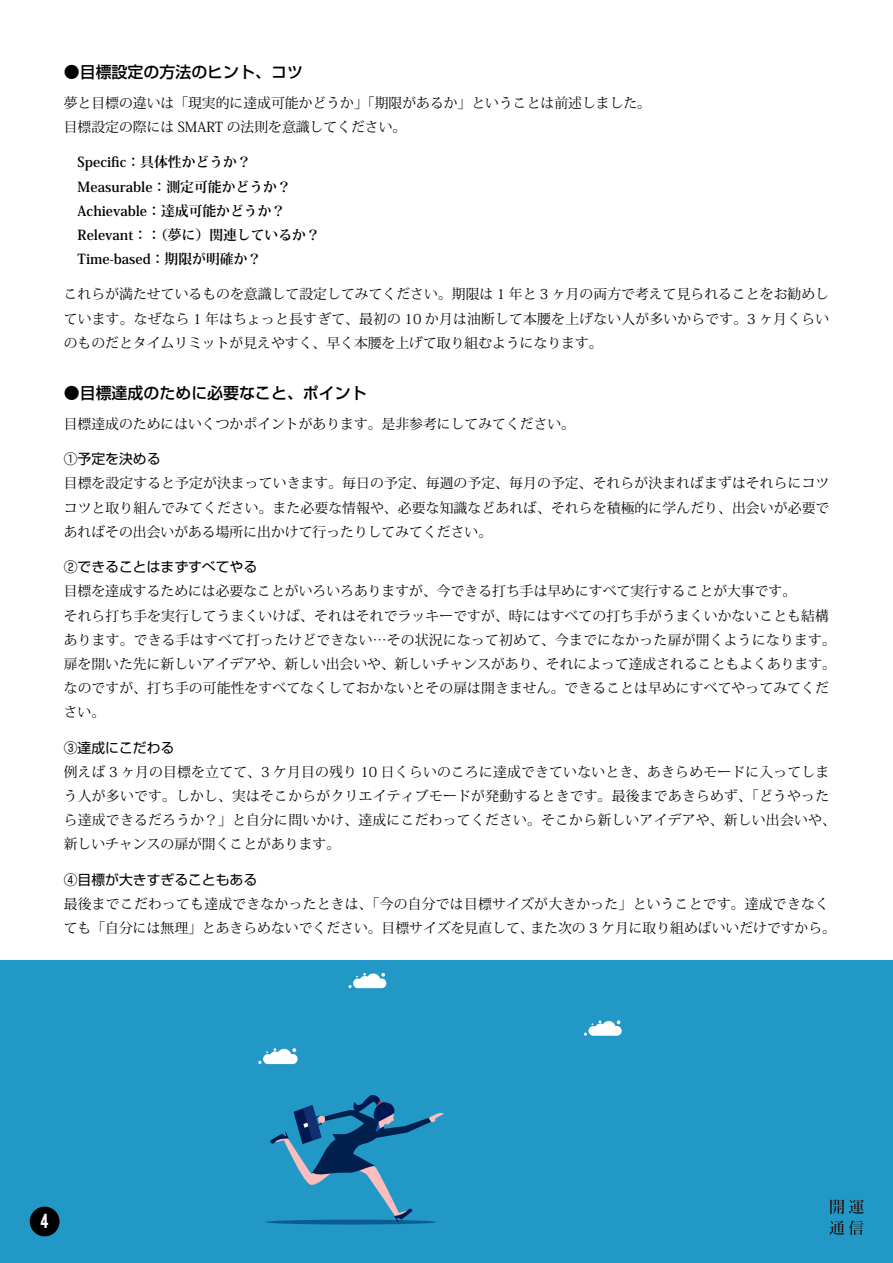
<style>
.page{position:relative;width:893px;height:1263px;background:#fff}
.page>*{position:absolute;margin:0;border:0;box-sizing:border-box;transform-origin:0 0}
.t1{font:500 15.9px "Shin Go Pro";color:#000}
.t2{font:15.9px "Bebas";color:#fff}
.t3{font:13.8px/24.2px "Koz Min Pr 6 N";letter-spacing:.005em;color:#000}
.t4{font:700 13.8px/24.2px "Koz Min Pr 6 N";color:#000}
.t5{font:13.8px "Shin Go Pro";color:#000}
</style>
<div class="page">
<div style="left:0;top:961px;width:893px;height:302px;background:#2298c7"></div>
<svg style="left:258px;top:1048px;width:40px;height:16px"></svg>
<svg style="left:349px;top:973px;width:37px;height:15px"></svg>
<svg style="left:584px;top:1020px;width:38px;height:16px"></svg>
<div style="left:265px;top:1219px;width:171px;height:5px;background:#0d5b95;border-radius:50%"></div>
<svg style="left:270px;top:1095px;width:174px;height:127px"></svg>
<svg style="left:830px;top:1199px;width:34px;height:15px"></svg>
<svg style="left:829px;top:1220px;width:34px;height:15px"></svg>
<div style="left:30px;top:1206px;width:30px;height:30px;background:#000;border-radius:50%"></div>
<p class="t1" style="left:64px;top:59px;width:241px">●目標設定の方法のヒント、コツ</p>
<p class="t3" style="left:64px;top:91px;width:589px">夢と目標の違いは「現実的に達成可能かどうか」「期限があるか」ということは前述しました。目標設定の際には SMART の法則を意識してください。</p>
<p class="t4" style="left:64px;top:151px;width:189px">　Specific：具体性かどうか?</p>
<p class="t4" style="left:64px;top:175px;width:229px">　Measurable：測定可能かどうか?</p>
<p class="t4" style="left:64px;top:199px;width:223px">　Achievable：達成可能かどうか?</p>
<p class="t4" style="left:154px;top:223px;width:167px">（夢に）関連しているか?</p>
<p class="t4" style="left:64px;top:223px;width:199px">　Relevant：：<br>　Time-based：期限が明確か?</p>
<p class="t3" style="left:64px;top:283px;width:767px;text-align:justify">これらが満たせているものを意識して設定してみてください。期限は 1 年と 3 ヶ月の両方で考えて見られることをお勧めしています。なぜなら 1 年はちょっと長すぎて、最初の 10 か月は油断して本腰を上げない人が多いからです。3 ヶ月くらいのものだとタイムリミットが見えやすく、早く本腰を上げて取り組むようになります。</p>
<p class="t1" style="left:64px;top:380px;width:304px">●目標達成のために必要なこと、ポイント</p>
<p class="t3" style="left:64px;top:412px;width:513px">目標達成のためにはいくつかポイントがあります。是非参考にしてみてください。</p>
<p class="t5" style="left:64px;top:448px;width:98px">①予定を決める</p>
<p class="t3" style="left:64px;top:472px;width:767px;text-align:justify">目標を設定すると予定が決まっていきます。毎日の予定、毎週の予定、毎月の予定、それらが決まればまずはそれらにコツコツと取り組んでみてください。また必要な情報や、必要な知識などあれば、それらを積極的に学んだり、出会いが必要であればその出会いがある場所に出かけて行ったりしてみてください。</p>
<p class="t5" style="left:64px;top:556px;width:195px">②できることはまずすべてやる</p>
<p class="t3" style="left:64px;top:579px;width:774px">目標を達成するためには必要なことがいろいろありますが、今できる打ち手は早めにすべて実行することが大事です。<br>それら打ち手を実行してうまくいけば、それはそれでラッキーですが、時にはすべての打ち手がうまくいかないことも結構あります。できる手はすべて打ったけどできない…その状況になって初めて、今までになかった扉が開くようになります。扉を開いた先に新しいアイデアや、新しい出会いや、新しいチャンスがあり、それによって達成されることもよくあります。なのですが、打ち手の可能性をすべてなくしておかないとその扉は開きません。できることは早めにすべてやってみてください。</p>
<p class="t5" style="left:64px;top:736px;width:112px">③達成にこだわる</p>
<p class="t3" style="left:64px;top:760px;width:773px">例えば 3 ヶ月の目標を立てて、3 ケ月目の残り 10 日くらいのころに達成できていないとき、あきらめモードに入ってしまう人が多いです。しかし、実はそこからがクリエイティブモードが発動するときです。最後まであきらめず、「どうやったら達成できるだろうか？」と自分に問いかけ、達成にこだわってください。そこから新しいアイデアや、新しい出会いや、新しいチャンスの扉が開くことがあります。</p>
<p class="t5" style="left:64px;top:868px;width:195px">④目標が大きすぎることもある</p>
<p class="t3" style="left:530px;top:892px;width:307px;text-indent:-467px">最後までこだわっても達成できなかったときは、「今の自分では目標サイズが大きかった」ということです。達成できなくまた次の 3 ケ月に取り組めばいいだけですから。</p>
<p class="t3" style="left:64px;top:916px;width:471px">ても「自分には無理」とあきらめないでください。目標サイズを見直して、</p>
<p class="t2" style="left:40px;top:1209px;width:10px">4</p>
</div>
